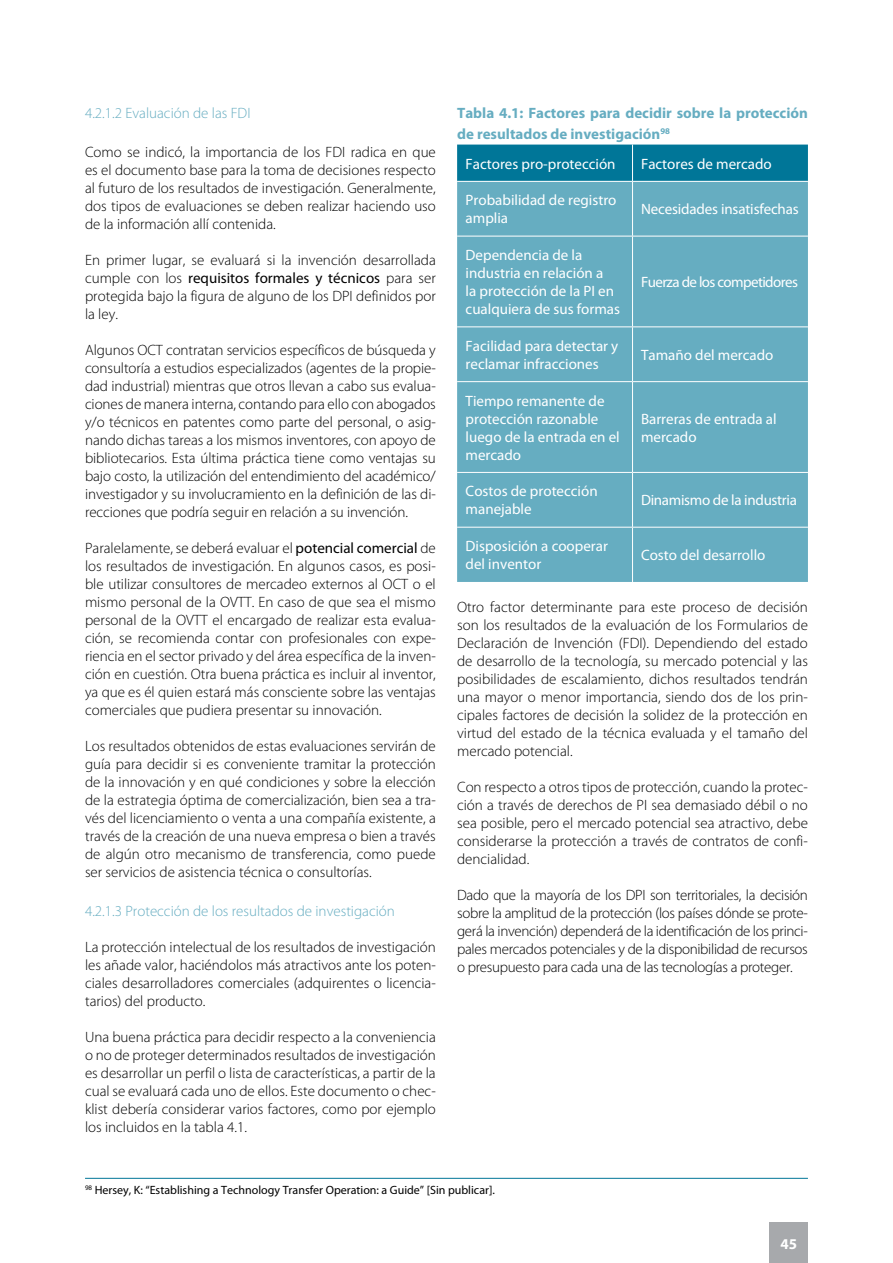
<style>
.page{position:relative;width:893px;height:1263px;background:#fff}
.page>*{position:absolute;margin:0;border:0;box-sizing:border-box;transform-origin:0 0}
.t1{font:300 15px/18px "Myriad Pro";color:#000;text-align:justify}
.t2{font:15px/18px "Myriad Pro";color:#fff}
.t3{font:700 15px/21px "Myriad Pro";color:#66adc1}
.t4{font:300 15px "Myriad Pro";color:#66adc1}
.t5{font:15px "Myriad Pro";letter-spacing:-.04em;color:#fff}
.t6{font:15px "Myriad Pro";letter-spacing:-.02em;color:#fff}
.t7{font:700 15px "Myriad Pro";color:#fff}
.t8{font:12px "Myriad Pro";color:#000}
.s1{font-weight:400}
</style>
<div class="page">
<div style="left:770px;top:1222px;width:38px;height:41px;background:#a7a9ac"></div>
<div style="left:457px;top:145px;width:351px;height:36px;background:#007698"></div>
<div style="left:457px;top:182px;width:351px;height:400px;background:#66adc1"></div>
<hr style="left:632px;top:145px;width:1px;height:36px;background:#fff">
<hr style="left:632px;top:182px;width:1px;height:54px;background:#fff">
<hr style="left:457px;top:236px;width:175px;height:1px;background:#fff">
<hr style="left:632px;top:236px;width:176px;height:1px;background:#fff">
<hr style="left:632px;top:236px;width:1px;height:90px;background:#fff">
<hr style="left:457px;top:326px;width:175px;height:1px;background:#fff">
<hr style="left:632px;top:326px;width:176px;height:1px;background:#fff">
<hr style="left:632px;top:327px;width:1px;height:54px;background:#fff">
<hr style="left:457px;top:381px;width:175px;height:1px;background:#fff">
<hr style="left:632px;top:381px;width:176px;height:1px;background:#fff">
<hr style="left:632px;top:382px;width:1px;height:90px;background:#fff">
<hr style="left:457px;top:472px;width:175px;height:1px;background:#fff">
<hr style="left:632px;top:472px;width:176px;height:1px;background:#fff">
<hr style="left:632px;top:473px;width:1px;height:54px;background:#fff">
<hr style="left:632px;top:527px;width:1px;height:55px;background:#fff">
<hr style="left:457px;top:527px;width:175px;height:1px;background:#fff">
<hr style="left:632px;top:527px;width:176px;height:1px;background:#fff">
<hr style="left:85px;top:1178px;width:723px;height:1px;background:#007698">
<p class="t4" style="left:85px;top:104px;width:167px">4.2.1.2 Evaluación de las FDI</p>
<p class="t1" style="left:85px;top:142px;width:352px">Como se indicó, la importancia de los FDI radica en que es el documento base para la toma de decisiones respecto al futuro de los resultados de investigación. Generalmente, dos tipos de evaluaciones se deben realizar haciendo uso de la información allí contenida.</p>
<p class="t1" style="left:85px;top:250px;width:352px">En primer lugar, se evaluará si la invención desarrollada cumple con los <span class="s1">requisitos formales y técnicos</span> para ser protegida bajo la figura de alguno de los DPI definidos por la ley.</p>
<p class="t1" style="left:85px;top:340px;width:352px">Algunos OCT contratan servicios específicos de búsqueda y consultoría a estudios especializados (agentes de la propie&shy;dad industrial) mientras que otros llevan a cabo sus evalua&shy;ciones de manera interna, contando para ello con abogados y/o técnicos en patentes como parte del personal, o asig&shy;nando dichas tareas a los mismos inventores, con apoyo de bibliotecarios. Esta última práctica tiene como ventajas su bajo costo, la utilización del entendimiento del académico/ investigador y su involucramiento en la definición de las di&shy;recciones que podría seguir en relación a su invención.</p>
<p class="t1" style="left:85px;top:538px;width:352px">Paralelamente, se deberá evaluar el <span class="s1">potencial comercial</span> de los resultados de investigación. En algunos casos, es posi&shy;ble utilizar consultores de mercadeo externos al OCT o el mismo personal de la OVTT. En caso de que sea el mismo personal de la OVTT el encargado de realizar esta evalua&shy;ción, se recomienda contar con profesionales con expe&shy;riencia en el sector privado y del área específica de la inven&shy;ción en cuestión. Otra buena práctica es incluir al inventor, ya que es él quien estará más consciente sobre las ventajas comerciales que pudiera presentar su innovación.</p>
<p class="t1" style="left:85px;top:736px;width:352px">Los resultados obtenidos de estas evaluaciones servirán de guía para decidir si es conveniente tramitar la protección de la innovación y en qué condiciones y sobre la elección de la estrategia óptima de comercialización, bien sea a tra&shy;vés del licenciamiento o venta a una compañía existente, a través de la creación de una nueva empresa o bien a través de algún otro mecanismo de transferencia, como puede ser servicios de asistencia técnica o consultorías.</p>
<p class="t4" style="left:85px;top:902px;width:311px">4.2.1.3 Protección de los resultados de investigación</p>
<p class="t1" style="left:85px;top:937px;width:352px">La protección intelectual de los resultados de investigación les añade valor, haciéndolos más atractivos ante los poten&shy;ciales desarrolladores comerciales (adquirentes o licencia&shy;tarios) del producto.</p>
<p class="t1" style="left:85px;top:1027px;width:352px">Una buena práctica para decidir respecto a la conveniencia o no de proteger determinados resultados de investigación es desarrollar un perfil o lista de características, a partir de la cual se evaluará cada uno de ellos. Este documento o chec&shy;klist debería considerar varios factores, como por ejemplo los incluidos en la tabla 4.1.</p>
<p class="t3" style="left:457px;top:102px;width:352px">Tabla 4.1: Factores para decidir sobre la protección de resultados de investigación<sup>98</sup></p>
<p class="t2" style="left:466px;top:154px;width:151px">Factores pro-protección</p>
<p class="t2" style="left:641px;top:154px;width:132px">Factores de mercado</p>
<p class="t2" style="left:466px;top:191px;width:152px">Probabilidad de registro amplia</p>
<p class="t2" style="left:641px;top:200px;width:159px">Necesidades insatisfechas</p>
<p class="t2" style="left:466px;top:246px;width:156px">Dependencia de la industria en relación a<br>la protección de la PI en cualquiera de sus formas</p>
<p class="t5" style="left:641px;top:273px;width:158px">Fuerza de los competidores</p>
<p class="t2" style="left:466px;top:337px;width:154px">Facilidad para detectar y reclamar infracciones</p>
<p class="t2" style="left:641px;top:346px;width:134px">Tamaño del mercado</p>
<p class="t2" style="left:466px;top:391px;width:156px">Tiempo remanente de protección razonable luego de la entrada en el mercado</p>
<p class="t2" style="left:641px;top:409px;width:137px">Barreras de entrada al mercado</p>
<p class="t2" style="left:466px;top:482px;width:134px">Costos de protección manejable</p>
<p class="t6" style="left:641px;top:491px;width:157px">Dinamismo de la industria</p>
<p class="t2" style="left:466px;top:537px;width:144px">Disposición a cooperar del inventor</p>
<p class="t2" style="left:641px;top:546px;width:126px">Costo del desarrollo</p>
<p class="t1" style="left:457px;top:598px;width:352px">Otro factor determinante para este proceso de decisión son los resultados de la evaluación de los Formularios de Declaración de Invención (FDI). Dependiendo del estado de desarrollo de la tecnología, su mercado potencial y las posibilidades de escalamiento, dichos resultados tendrán una mayor o menor importancia, siendo dos de los prin&shy;cipales factores de decisión la solidez de la protección en virtud del estado de la técnica evaluada y el tamaño del mercado potencial.</p>
<p class="t1" style="left:457px;top:778px;width:352px">Con respecto a otros tipos de protección, cuando la protec&shy;ción a través de derechos de PI sea demasiado débil o no sea posible, pero el mercado potencial sea atractivo, debe considerarse la protección a través de contratos de confi&shy;dencialidad.</p>
<p class="t1" style="left:457px;top:886px;width:352px">Dado que la mayoría de los DPI son territoriales, la decisión sobre la amplitud de la protección (los países dónde se prote&shy;gerá la invención) dependerá de la identificación de los princi&shy;pales mercados potenciales y de la disponibilidad de recursos o presupuesto para cada una de las tecnologías a proteger.</p>
<p class="t8" style="left:85px;top:1183px;width:411px"><sup>98</sup> Hersey, K: “Establishing a Technology Transfer Operation: a Guide” [Sin publicar].</p>
<p class="t7" style="left:780px;top:1234px;width:18px">45</p>
</div>
